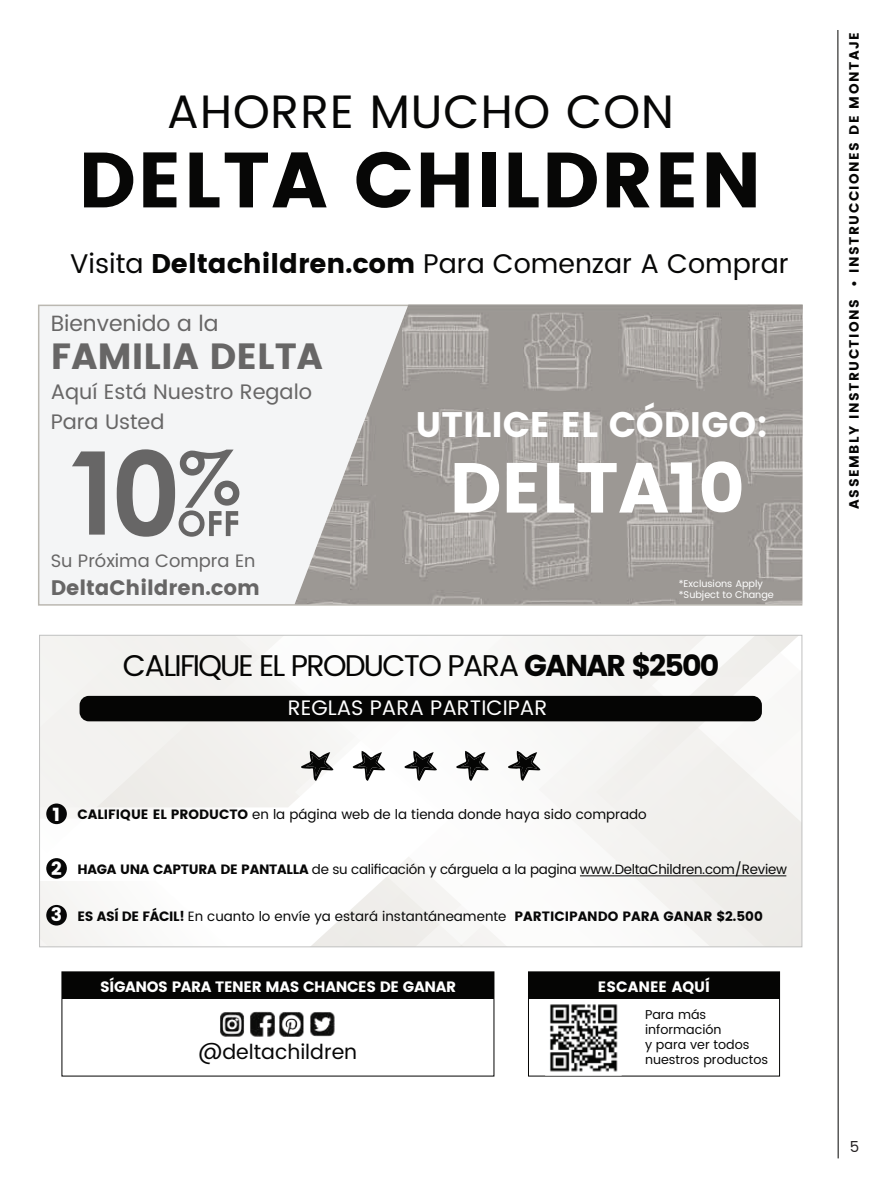
<style>
.page{position:relative;width:893px;height:1187px;background:#fff}
.page>*{position:absolute;margin:0;border:0;box-sizing:border-box;transform-origin:0 0}
.t1{font:78px "Poppins";letter-spacing:.02em;color:#070706}
.t2{font:70.5px "Poppins";color:#fff}
.t3{font:46.8px "Poppins";letter-spacing:.02em;color:#070706}
.t4{font:36.45px "Poppins";color:#676666}
.t5{font:35.4px "Poppins";color:#fff}
.t6{font:30px "Poppins";letter-spacing:-.06em;color:#050504}
.t7{font:27px "Poppins";color:#070706}
.t8{font:22.05px "Poppins";color:#676666}
.t9{font:21px/29.8px "Poppins";color:#676666}
.t10{font:21px "Poppins";color:#fff}
.t11{font:21px "Poppins";color:#676666}
.t12{font:20.55px "Poppins";color:#070707}
.t13{font:18px "Poppins";color:#676666}
.t14{font:15px "Poppins";letter-spacing:-.025em;color:#fff}
.t15{font:15px "Poppins";color:#fff}
.t16{font:15px "Poppins";color:#231f20}
.t17{font:13.5px "Poppins";letter-spacing:-.02em;color:#070707}
.t18{font:13.5px "Poppins";color:#070707}
.t19{font:13.5px "Poppins";color:#070707}
.t20{font:13.5px "Poppins";letter-spacing:.11em;color:#050504}
.t21{font:12.75px/15px "Poppins";color:#070707}
.t22{font:9.75px "Poppins";color:#fff}
.s1{font-style:inherit}
.s2{font-size:18.75px;color:#fff}
</style>
<div class="page">
<div style="left:41px;top:307px;width:254px;height:295px;background:#f4f5f6"></div>
<img style="left:295px;top:304px;width:508px;height:300px">
<svg style="left:72px;top:451px;width:33px;height:83px"></svg>
<svg style="left:117px;top:449px;width:122px;height:87px"></svg>
<svg style="left:41px;top:637px;width:254px;height:308px"></svg>
<svg style="left:295px;top:637px;width:505px;height:308px"></svg>
<div style="left:46px;top:803px;width:21px;height:21px;background:#070707;border-radius:50%"></div>
<hr style="left:580px;top:875px;width:206px;height:1px;background:#070707">
<div style="left:46px;top:858px;width:21px;height:20px;background:#070707;border-radius:50%"></div>
<div style="left:46px;top:904px;width:21px;height:21px;background:#070707;border-radius:50%"></div>
<div style="left:80px;top:695px;width:682px;height:26px;background:#050504;border-radius:9px"></div>
<svg style="left:508px;top:750px;width:32px;height:30px"></svg>
<svg style="left:456px;top:750px;width:33px;height:30px"></svg>
<svg style="left:404px;top:750px;width:33px;height:30px"></svg>
<svg style="left:353px;top:750px;width:32px;height:30px"></svg>
<svg style="left:301px;top:750px;width:32px;height:30px"></svg>
<img style="left:250px;top:1011px;width:25px;height:26px">
<img style="left:220px;top:1012px;width:24px;height:25px">
<img style="left:279px;top:1012px;width:56px;height:25px">
<div style="left:62px;top:971px;width:432px;height:27px;background:#050504"></div>
<div style="left:528px;top:971px;width:252px;height:105px;border:1px solid #050504"></div>
<div style="left:528px;top:971px;width:252px;height:27px;background:#050504"></div>
<hr style="left:838px;top:30px;width:1px;height:1127px;background:#050504">
<img style="left:545px;top:998px;width:77px;height:77px">
<h3 class="t3" style="left:167px;top:78px;width:508px">AHORRE MUCHO CON</h3>
<h1 class="t1" style="left:78px;top:135px;width:685px">DELTA CHILDREN</h1>
<h3 class="t7" style="left:70px;top:243px;width:720px">Visita <span class="s1">Deltachildren.com</span> Para Comenzar A Comprar</h3>
<h3 class="t8" style="left:51px;top:307px;width:169px">Bienvenido a la</h3>
<h3 class="t4" style="left:51px;top:335px;width:274px">FAMILIA DELTA</h3>
<h3 class="t9" style="left:51px;top:377px;width:263px">Aquí Está Nuestro Regalo<br>Para Usted</h3>
<h3 class="t13" style="left:51px;top:548px;width:206px">Su Próxima Compra En</h3>
<h3 class="t11" style="left:51px;top:575px;width:211px">DeltaChildren.com</h3>
<h3 class="t5" style="left:416px;top:404px;width:354px">UTILICE EL CÓDIGO:</h3>
<h2 class="t2" style="left:449px;top:447px;width:297px">DELTA10</h2>
<p class="t22" style="left:679px;top:576px;width:86px">*Exclusions Apply</p>
<p class="t22" style="left:679px;top:587px;width:97px">*Subject to Change</p>
<h3 class="t6" style="left:123px;top:643px;width:598px">CALIFIQUE EL PRODUCTO PARA <span class="s1">GANAR $2500</span></h3>
<h3 class="t10" style="left:288px;top:692px;width:261px">REGLAS PARA PARTICIPAR</h3>
<p class="t19" style="left:53px;top:804px;width:596px"><span class="s2">1</span> <span class="s1">CALIFIQUE EL PRODUCTO</span> en la página web de la tienda donde haya sido comprado</p>
<p class="t17" style="left:51px;top:859px;width:737px"><span class="s2">2</span> <span class="s1">HAGA UNA CAPTURA DE PANTALLA</span> de su calificación y cárguela a la pagina www.DeltaChildren.com/Review</p>
<p class="t18" style="left:51px;top:908px;width:713px"><span class="s2">3</span> ES ASÍ DE FÁCIL! <span class="s1">En cuanto lo envíe ya estará instantáneamente</span> PARTICIPANDO PARA GANAR $2.500</p>
<p class="t14" style="left:100px;top:977px;width:357px">SÍGANOS PARA TENER MAS CHANCES DE GANAR</p>
<p class="t15" style="left:598px;top:977px;width:114px">ESCANEE AQUÍ</p>
<p class="t21" style="left:645px;top:1007px;width:125px">Para más información<br>y para ver todos nuestros productos</p>
<h3 class="t12" style="left:199px;top:1037px;width:160px">@deltachildren</h3>
<p class="t20" style="left:846px;top:509px;width:478px;rotate:-90deg">ASSEMBLY INSTRUCTIONS • INSTRUCCIONES DE MONTAJE</p>
<p class="t16" style="left:850px;top:1135px;width:11px">5</p>
</div>
